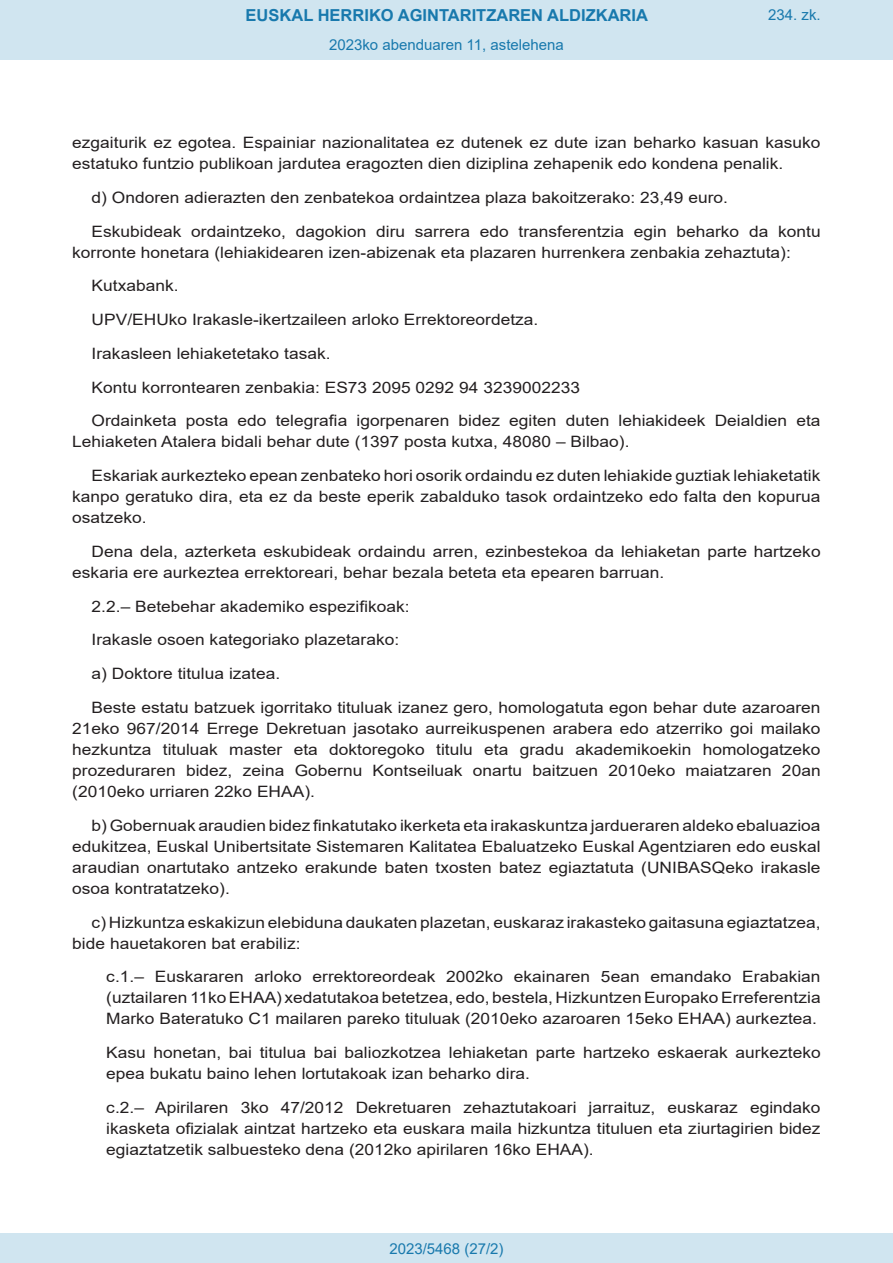
<style>
.page{position:relative;width:893px;height:1263px;background:#fff}
.page>*{position:absolute;margin:0;border:0;box-sizing:border-box;transform-origin:0 0}
.t1{font:700 16.5px "Arial";color:#1879ad}
.BOPVDetalle{font:15.6px/21px "Arial";color:#231f20;scale:1.11 1}
.BOPVDetalle1{font:15.6px/21px "Arial";color:#231f20;text-align:justify;scale:1.11 1}
.Paginacion_Centro{font:15px "Arial";color:#1879ad}
</style>
<div class="page">
<div style="left:0;top:0;width:893px;height:60px;background:#d0e5f0"></div>
<div style="left:0;top:1233px;width:893px;height:30px;background:#d0e5f0"></div>
<p class="t1" style="left:246px;top:3px;width:404px">EUSKAL HERRIKO AGINTARITZAREN ALDIZKARIA</p>
<p class="Paginacion_Centro" style="left:329px;top:35px;width:236px">2023ko abenduaren 11, astelehena</p>
<p class="Paginacion_Centro" style="left:768px;top:5px;width:54px">234. zk.</p>
<p class="BOPVDetalle" style="left:72px;top:132px;width:676px">ezgaiturik ez egotea. Espainiar nazionalitatea ez dutenek ez dute izan beharko kasuan kasuko estatuko funtzio publikoan jardutea eragozten dien diziplina zehapenik edo kondena penalik.</p>
<p class="BOPVDetalle" style="left:92px;top:187px;width:575px">d) Ondoren adierazten den zenbatekoa ordaintzea plaza bakoitzerako: 23,49 euro.</p>
<p class="BOPVDetalle" style="left:72px;top:221px;width:676px;text-indent:19px">Eskubideak ordaintzeko, dagokion diru sarrera edo transferentzia egin beharko da kontu korronte honetara (lehiakidearen izen-abizenak eta plazaren hurrenkera zenbakia zehaztuta):</p>
<p class="BOPVDetalle" style="left:92px;top:275px;width:80px">Kutxabank.</p>
<p class="BOPVDetalle" style="left:92px;top:309px;width:404px">UPV/EHUko Irakasle-ikertzaileen arloko Errektoreordetza.</p>
<p class="BOPVDetalle" style="left:92px;top:343px;width:217px">Irakasleen lehiaketetako tasak.</p>
<p class="BOPVDetalle" style="left:92px;top:377px;width:441px">Kontu korrontearen zenbakia: ES73 2095 0292 94 3239002233</p>
<p class="BOPVDetalle" style="left:72px;top:410px;width:676px;text-indent:19px">Ordainketa posta edo telegrafia igorpenaren bidez egiten duten lehiakideek Deialdien eta<br>Lehiaketen Atalera bidali behar dute (1397 posta kutxa, 48080 – Bilbao).</p>
<p class="BOPVDetalle" style="left:72px;top:465px;width:676px;text-align:justify;text-indent:19px">Eskariak aurkezteko epean zenbateko hori osorik ordaindu ez duten lehiakide guztiak lehiaketatik kanpo geratuko dira, eta ez da beste eperik zabalduko tasok ordaintzeko edo falta den kopurua osatzeko.</p>
<p class="BOPVDetalle" style="left:72px;top:541px;width:676px;text-indent:19px">Dena dela, azterketa eskubideak ordaindu arren, ezinbestekoa da lehiaketan parte hartzeko eskaria ere aurkeztea errektoreari, behar bezala beteta eta epearen barruan.</p>
<p class="BOPVDetalle" style="left:92px;top:596px;width:288px">2.2.– Betebehar akademiko espezifikoak:</p>
<p class="BOPVDetalle" style="left:92px;top:629px;width:279px">Irakasle osoen kategoriako plazetarako:</p>
<p class="BOPVDetalle" style="left:92px;top:663px;width:171px">a) Doktore titulua izatea.</p>
<p class="BOPVDetalle" style="left:72px;top:697px;width:676px;text-align:justify;text-indent:19px">Beste estatu batzuek igorritako tituluak izanez gero, homologatuta egon behar dute azaroaren 21eko 967/2014 Errege Dekretuan jasotako aurreikuspenen arabera edo atzerriko goi mailako hezkuntza tituluak master eta doktoregoko titulu eta gradu akademikoekin homologatzeko prozeduraren bidez, zeina Gobernu Kontseiluak onartu baitzuen 2010eko maiatzaren 20an (2010eko urriaren 22ko EHAA).</p>
<p class="BOPVDetalle" style="left:72px;top:815px;width:676px;text-align:justify;text-indent:19px">b) Gobernuak araudien bidez finkatutako ikerketa eta irakaskuntza jardueraren aldeko ebaluazioa edukitzea, Euskal Unibertsitate Sistemaren Kalitatea Ebaluatzeko Euskal Agentziaren edo euskal araudian onartutako antzeko erakunde baten txosten batez egiaztatuta (UNIBASQeko irakasle osoa kontratatzeko).</p>
<p class="BOPVDetalle" style="left:72px;top:911px;width:676px;text-indent:19px">c) Hizkuntza eskakizun elebiduna daukaten plazetan, euskaraz irakasteko gaitasuna egiaztatzea, bide hauetakoren bat erabiliz:</p>
<p class="BOPVDetalle1" style="left:106px;top:966px;width:645px">c.1.– Euskararen arloko errektoreordeak 2002ko ekainaren 5ean emandako Erabakian (uztailaren 11ko EHAA) xedatutakoa betetzea, edo, bestela, Hizkuntzen Europako Erreferentzia Marko Bateratuko C1 mailaren pareko tituluak (2010eko azaroaren 15eko EHAA) aurkeztea.</p>
<p class="BOPVDetalle1" style="left:106px;top:1042px;width:645px">Kasu honetan, bai titulua bai baliozkotzea lehiaketan parte hartzeko eskaerak aurkezteko epea bukatu baino lehen lortutakoak izan beharko dira.</p>
<p class="BOPVDetalle1" style="left:106px;top:1097px;width:645px">c.2.– Apirilaren 3ko 47/2012 Dekretuaren zehaztutakoari jarraituz, euskaraz egindako ikasketa ofizialak aintzat hartzeko eta euskara maila hizkuntza tituluen eta ziurtagirien bidez egiaztatzetik salbuesteko dena (2012ko apirilaren 16ko EHAA).</p>
<p class="Paginacion_Centro" style="left:389px;top:1238px;width:116px">2023/5468 (27/2)</p>
</div>
